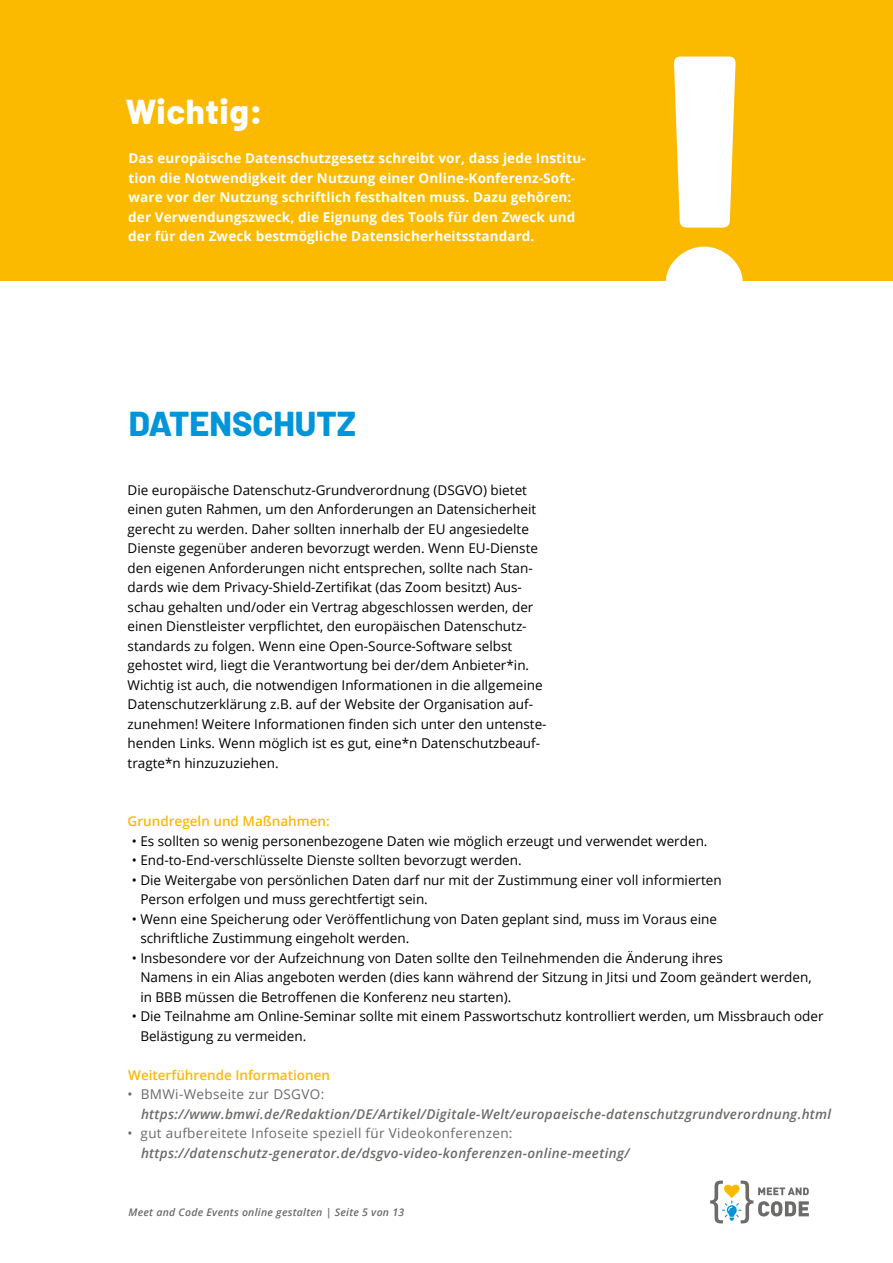
<style>
.page{position:relative;width:893px;height:1263px;background:#fff}
.page>*{position:absolute;margin:0;border:0;box-sizing:border-box;transform-origin:0 0}
.t1{font:800 375px "Barlow";color:#fff}
.t2{font:800 34.5px "Barlow";color:#0095db}
.t3{font:800 34.5px "Barlow";letter-spacing:.02em;color:#fff}
.t4{font:13.5px/19.5px "Open Sans";color:#000}
.t5{font:700 13.5px/19.5px "Open Sans";letter-spacing:.01em;color:#fff}
.t6{font:italic 600 13.5px "Open Sans";letter-spacing:.025em;color:#6b6b6a}
.t7{font:13.5px "Open Sans";letter-spacing:.025em;color:#6b6b6a}
.t8{font:600 13.5px "Open Sans";color:#fbba00}
.t9{font:italic 600 10.5px "Open Sans";letter-spacing:.025em;color:#6b6b6a}
</style>
<div class="page">
<svg style="left:710px;top:1180px;width:99px;height:43px"></svg>
<div style="left:0;top:0;width:893px;height:280px;background:#fbba00"></div>
<h2 class="t3" style="left:126px;top:90px;width:138px">Wichtig:</h2>
<p class="t5" style="left:128px;top:148px;width:459px">Das europäische Datenschutzgesetz schreibt vor, dass jede Institu&shy;tion die Notwendigkeit der Nutzung einer Online-Konferenz-Soft&shy;ware vor der Nutzung schriftlich festhalten muss. Dazu gehören: der Verwendungszweck, die Eignung des Tools für den Zweck und der für den Zweck bestmögliche Datensicherheitsstandard.</p>
<h2 class="t2" style="left:129px;top:402px;width:229px">DATENSCHUTZ</h2>
<p class="t4" style="left:128px;top:480px;width:420px">Die europäische Datenschutz-Grundverordnung (DSGVO) bietet einen guten Rahmen, um den Anforderungen an Datensicherheit gerecht zu werden. Daher sollten innerhalb der EU angesiedelte Dienste gegenüber anderen bevorzugt werden. Wenn EU-Dienste den eigenen Anforderungen nicht entsprechen, sollte nach Stan&shy;dards wie dem Privacy-Shield-Zertifikat (das Zoom besitzt) Aus&shy;schau gehalten und/oder ein Vertrag abgeschlossen werden, der einen Dienstleister verpflichtet, den europäischen Datenschutz&shy;standards zu folgen. Wenn eine Open-Source-Software selbst gehostet wird, liegt die Verantwortung bei der/dem Anbieter*in.<br>Wichtig ist auch, die notwendigen Informationen in die allgemeine Datenschutzerklärung z.B. auf der Website der Organisation auf&shy;zunehmen! Weitere Informationen finden sich unter den untenste&shy;henden Links. Wenn möglich ist es gut, eine*n Datenschutzbeauf&shy;tragte*n hinzuzuziehen.</p>
<h1 class="t1" style="left:638px;top:-49px;width:135px">!</h1>
<p class="t8" style="left:128px;top:812px;width:204px">Grundregeln und Maßnahmen:</p>
<p class="t4" style="left:132px;top:831px;width:577px">• Es sollten so wenig personenbezogene Daten wie möglich erzeugt und verwendet werden.</p>
<p class="t4" style="left:132px;top:850px;width:391px">• End-to-End-verschlüsselte Dienste sollten bevorzugt werden.</p>
<p class="t4" style="left:140px;top:869px;width:583px;text-indent:-9px">• Die Weitergabe von persönlichen Daten darf nur mit der Zustimmung einer voll informierten<br>Person erfolgen und muss gerechtfertigt sein.</p>
<p class="t4" style="left:140px;top:908px;width:578px;text-indent:-9px">• Wenn eine Speicherung oder Veröffentlichung von Daten geplant sind, muss im Voraus eine schriftliche Zustimmung eingeholt werden.</p>
<p class="t4" style="left:140px;top:947px;width:673px;text-indent:-9px">• Insbesondere vor der Aufzeichnung von Daten sollte den Teilnehmenden die Änderung ihres<br>Namens in ein Alias angeboten werden (dies kann während der Sitzung in Jitsi und Zoom geändert werden, in BBB müssen die Betroffenen die Konferenz neu starten).</p>
<p class="t4" style="left:140px;top:1006px;width:685px;text-indent:-9px">• Die Teilnahme am Online-Seminar sollte mit einem Passwortschutz kontrolliert werden, um Missbrauch oder<br>Belästigung zu vermeiden.</p>
<p class="t8" style="left:128px;top:1065px;width:203px">Weiterführende Informationen</p>
<p class="t7" style="left:127px;top:1085px;width:198px">• BMWi-Webseite zur DSGVO:</p>
<p class="t6" style="left:141px;top:1104px;width:692px">https://www.bmwi.de/Redaktion/DE/Artikel/Digitale-Welt/europaeische-datenschutzgrundverordnung.html</p>
<p class="t7" style="left:127px;top:1124px;width:387px">• gut aufbereitete Infoseite speziell für Videokonferenzen:</p>
<p class="t6" style="left:141px;top:1143px;width:490px">https://datenschutz-generator.de/dsgvo-video-konferenzen-online-meeting/</p>
<p class="t9" style="left:128px;top:1205px;width:277px">Meet and Code Events online gestalten | Seite 5 von 13</p>
</div>
